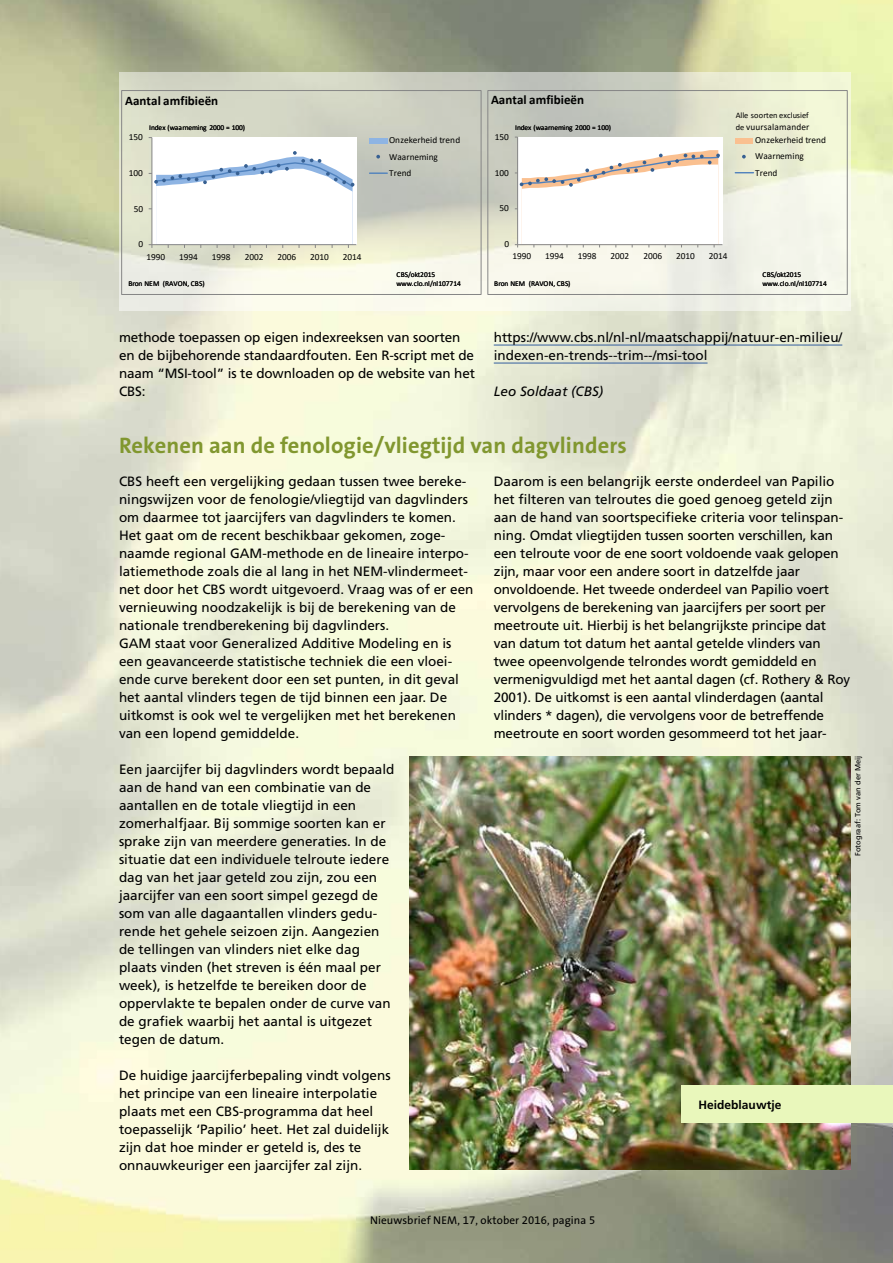
<style>
.page{position:relative;width:893px;height:1263px;background:#fff}
.page>*{position:absolute;margin:0;border:0;box-sizing:border-box;transform-origin:0 0}
.t1{font:700 22.5px "The Sans B LT7";letter-spacing:.005em;color:#81972f}
.t2{font:13.5px/18px "Frutiger LT Std";color:#000}
.t3{font:italic 13.5px "Frutiger LT Std";color:#000}
.t4{font:700 13.05px "Calibri";letter-spacing:.005em;color:#000}
.t5{font:700 12px "Frutiger LT Std";color:#000}
.t6{font:11.25px "The Sans B LT5 Plain";letter-spacing:.01em;color:#000}
.t7{font:9.3px/16.4px "Calibri";letter-spacing:-.005em;color:#000}
.t8{font:9.3px "Calibri";letter-spacing:.02em;color:#000}
.t9{font:8.4px "Calibri";color:#000}
.t10{font:7.5px "Calibri";letter-spacing:-.005em;color:#000}
.t11{font:7.5px "Frutiger LT Std";letter-spacing:.005em;color:#000}
.s1{font-size:8.4px}
</style>
<div class="page">
<img style="left:0;top:0;width:893px;height:1263px">
<img style="left:409px;top:756px;width:441px;height:413px">
<div style="left:681px;top:1085px;width:212px;height:38px;background:#e9f7bb"></div>
<hr style="left:494px;top:345px;width:348px;height:1px;background:#335e9e">
<hr style="left:494px;top:363px;width:213px;height:1px;background:#335e9e">
<svg style="left:119px;top:72px;width:731px;height:239px;background:#e0e2d3"></svg>
<div style="left:518px;top:137px;width:204px;height:108px;background:#fff"></div>
<hr style="left:517px;top:137px;width:1px;height:108px;background:#868686">
<hr style="left:518px;top:244px;width:204px;height:1px;background:#868686">
<svg style="left:515px;top:150px;width:205px;height:97px"></svg>
<div style="left:735px;top:138px;width:18px;height:5px;background:#fac090"></div>
<svg style="left:742px;top:155px;width:4px;height:4px"></svg>
<svg style="left:735px;top:172px;width:18px;height:1px"></svg>
<div style="left:487px;top:90px;width:360px;height:204px;border:1px solid #868686"></div>
<div style="left:152px;top:138px;width:204px;height:107px;background:#fff"></div>
<hr style="left:151px;top:138px;width:1px;height:107px;background:#868686">
<hr style="left:152px;top:244px;width:204px;height:1px;background:#868686">
<svg style="left:149px;top:151px;width:205px;height:97px"></svg>
<div style="left:369px;top:138px;width:18px;height:5px;background:#8eb4e3"></div>
<svg style="left:376px;top:155px;width:4px;height:4px"></svg>
<svg style="left:370px;top:172px;width:17px;height:2px"></svg>
<div style="left:121px;top:90px;width:360px;height:204px;border:1px solid #868686"></div>
<p class="t4" style="left:125px;top:91px;width:95px">Aantal amfibieën</p>
<p class="t4" style="left:491px;top:91px;width:95px">Aantal amfibieën</p>
<p class="t10" style="left:149px;top:122px;width:97px">Index (waarneming 2000 = 100)</p>
<p class="t10" style="left:515px;top:122px;width:97px">Index (waarneming 2000 = 100)</p>
<p class="t9" style="left:736px;top:110px;width:74px">Alle soorten exclusief</p>
<p class="t8" style="left:736px;top:120px;width:75px"><span class="s1">de</span> vuursalamander</p>
<p class="t7" style="left:129px;top:129px;width:16px">150</p>
<p class="t7" style="left:129px;top:164px;width:16px">100</p>
<p class="t7" style="left:389px;top:132px;width:72px">Onzekerheid trend<br>Waarneming<br>Trend</p>
<p class="t7" style="left:495px;top:128px;width:16px">150</p>
<p class="t7" style="left:495px;top:164px;width:16px">100</p>
<p class="t7" style="left:755px;top:132px;width:72px">Onzekerheid trend<br>Waarneming<br>Trend</p>
<p class="t7" style="left:134px;top:200px;width:11px">50</p>
<p class="t7" style="left:500px;top:200px;width:11px">50</p>
<p class="t7" style="left:138px;top:236px;width:6px">0</p>
<p class="t7" style="left:504px;top:236px;width:6px">0</p>
<p class="t7" style="left:146px;top:248px;width:20px">1990</p>
<p class="t7" style="left:179px;top:248px;width:20px">1994</p>
<p class="t7" style="left:212px;top:248px;width:20px">1998</p>
<p class="t7" style="left:245px;top:248px;width:20px">2002</p>
<p class="t7" style="left:277px;top:248px;width:20px">2006</p>
<p class="t7" style="left:310px;top:248px;width:20px">2010</p>
<p class="t7" style="left:343px;top:248px;width:20px">2014</p>
<p class="t7" style="left:512px;top:248px;width:20px">1990</p>
<p class="t7" style="left:545px;top:248px;width:20px">1994</p>
<p class="t7" style="left:578px;top:248px;width:20px">1998</p>
<p class="t7" style="left:611px;top:248px;width:20px">2002</p>
<p class="t7" style="left:643px;top:248px;width:20px">2006</p>
<p class="t7" style="left:676px;top:248px;width:20px">2010</p>
<p class="t7" style="left:709px;top:248px;width:20px">2014</p>
<p class="t10" style="left:397px;top:269px;width:40px">CBS/okt2015</p>
<p class="t10" style="left:762px;top:269px;width:40px">CBS/okt2015</p>
<p class="t10" style="left:128px;top:279px;width:78px">Bron NEM (RAVON, CBS)</p>
<p class="t10" style="left:396px;top:279px;width:66px">www.clo.nl/nl107714</p>
<p class="t10" style="left:494px;top:278px;width:78px">Bron NEM (RAVON, CBS)</p>
<p class="t10" style="left:762px;top:278px;width:66px">www.clo.nl/nl107714</p>
<p class="t2" style="left:119px;top:328px;width:357px">methode toepassen op eigen indexreeksen van soorten en de bijbehorende standaardfouten. Een R-script met de naam “MSI-tool” is te downloaden op de website van het CBS:</p>
<p class="t2" style="left:494px;top:328px;width:350px">https://www.cbs.nl/nl-nl/maatschappij/natuur-en-milieu/ indexen-en-trends--trim--/msi-tool</p>
<p class="t3" style="left:494px;top:383px;width:111px">Leo Soldaat (CBS)</p>
<h1 class="t1" style="left:119px;top:430px;width:509px">Rekenen aan de fenologie/vliegtijd van dagvlinders</h1>
<p class="t2" style="left:119px;top:472px;width:356px">CBS heeft een vergelijking gedaan tussen twee bereke&shy;ningswijzen voor de fenologie/vliegtijd van dagvlinders om daarmee tot jaarcijfers van dagvlinders te komen.<br>Het gaat om de recent beschikbaar gekomen, zoge&shy;naamde regional GAM-methode en de lineaire interpo&shy;latiemethode zoals die al lang in het NEM-vlindermeet&shy;net door het CBS wordt uitgevoerd. Vraag was of er een vernieuwing noodzakelijk is bij de berekening van de nationale trendberekening bij dagvlinders.<br>GAM staat voor Generalized Additive Modeling en is een geavanceerde statistische techniek die een vloei&shy;ende curve berekent door een set punten, in dit geval het aantal vlinders tegen de tijd binnen een jaar. De uitkomst is ook wel te vergelijken met het berekenen van een lopend gemiddelde.</p>
<p class="t2" style="left:119px;top:760px;width:277px">Een jaarcijfer bij dagvlinders wordt bepaald aan de hand van een combinatie van de aantallen en de totale vliegtijd in een zomerhalfjaar. Bij sommige soorten kan er sprake zijn van meerdere generaties. In de situatie dat een individuele telroute iedere dag van het jaar geteld zou zijn, zou een jaarcijfer van een soort simpel gezegd de som van alle dagaantallen vlinders gedu&shy;rende het gehele seizoen zijn. Aangezien de tellingen van vlinders niet elke dag plaats vinden (het streven is één maal per week), is hetzelfde te bereiken door de oppervlakte te bepalen onder de curve van de grafiek waarbij het aantal is uitgezet tegen de datum.</p>
<p class="t2" style="left:119px;top:1066px;width:273px">De huidige jaarcijferbepaling vindt volgens het principe van een lineaire interpolatie plaats met een CBS-programma dat heel toepasselijk ‘Papilio’ heet. Het zal duidelijk zijn dat hoe minder er geteld is, des te onnauwkeuriger een jaarcijfer zal zijn.</p>
<p class="t2" style="left:494px;top:472px;width:358px">Daarom is een belangrijk eerste onderdeel van Papilio het filteren van telroutes die goed genoeg geteld zijn aan de hand van soortspecifieke criteria voor telinspan&shy;ning. Omdat vliegtijden tussen soorten verschillen, kan een telroute voor de ene soort voldoende vaak gelopen zijn, maar voor een andere soort in datzelfde jaar onvoldoende. Het tweede onderdeel van Papilio voert vervolgens de berekening van jaarcijfers per soort per meetroute uit. Hierbij is het belangrijkste principe dat van datum tot datum het aantal getelde vlinders van twee opeenvolgende telrondes wordt gemiddeld en vermenigvuldigd met het aantal dagen (cf. Rothery &amp; Roy 2001). De uitkomst is een aantal vlinderdagen (aantal vlinders * dagen), die vervolgens voor de betreffende meetroute en soort worden gesommeerd tot het jaar-</p>
<p class="t11" style="left:853px;top:856px;width:102px;rotate:-90deg">Fotograaf: Tom van der Meij</p>
<p class="t5" style="left:698px;top:1097px;width:84px">Heideblauwtje</p>
<p class="t6" style="left:370px;top:1213px;width:227px">Nieuwsbrief NEM, 17, oktober 2016, pagina 5</p>
</div>
